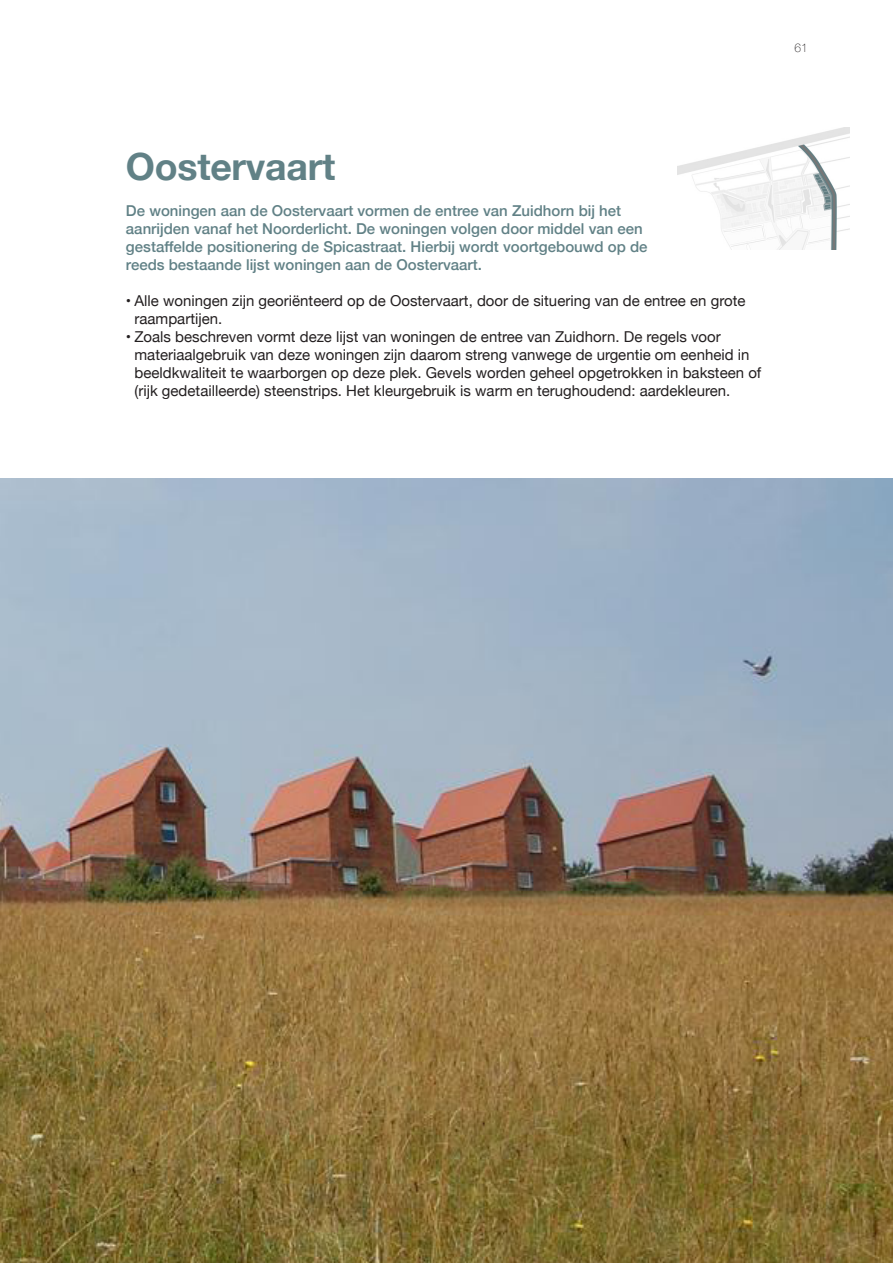
<style>
.page{position:relative;width:893px;height:1263px;background:#fff}
.page>*{position:absolute;margin:0;border:0;box-sizing:border-box;transform-origin:0 0}
.Inleiding_brood{font:700 37.5px "Helvetica Neue";letter-spacing:-.005em;color:#618186}
.t1{font:15px/18px "Helvetica Neue";color:#231f20}
.BROOD_KOPPEN{font:500 15px/18px "Helvetica Neue";color:#618186}
.t2{font:100 12px "Helvetica Neue";color:#231f20}
</style>
<div class="page">
<img style="left:0;top:478px;width:893px;height:785px">
<img style="left:678px;top:128px;width:172px;height:121px">
<p class="t2" style="left:795px;top:39px;width:15px">61</p>
<p class="Inleiding_brood" style="left:126px;top:137px;width:211px">Oostervaart</p>
<p class="BROOD_KOPPEN" style="left:126px;top:200px;width:523px">De woningen aan de Oostervaart vormen de entree van Zuidhorn bij het aanrijden vanaf het Noorderlicht. De woningen volgen door middel van een gestaffelde positionering de Spicastraat. Hierbij wordt voortgebouwd op de reeds bestaande lijst woningen aan de Oostervaart.</p>
<p class="t1" style="left:134px;top:293px;width:612px;text-indent:-9px">• Alle woningen zijn georiënteerd op de Oostervaart, door de situering van de entree en grote raampartijen.</p>
<p class="t1" style="left:134px;top:329px;width:628px;text-indent:-9px">• Zoals beschreven vormt deze lijst van woningen de entree van Zuidhorn. De regels voor materiaalgebruik van deze woningen zijn daarom streng vanwege de urgentie om eenheid in beeldkwaliteit te waarborgen op deze plek. Gevels worden geheel opgetrokken in baksteen of (rijk gedetailleerde) steenstrips. Het kleurgebruik is warm en terughoudend: aardekleuren.</p>
</div>
